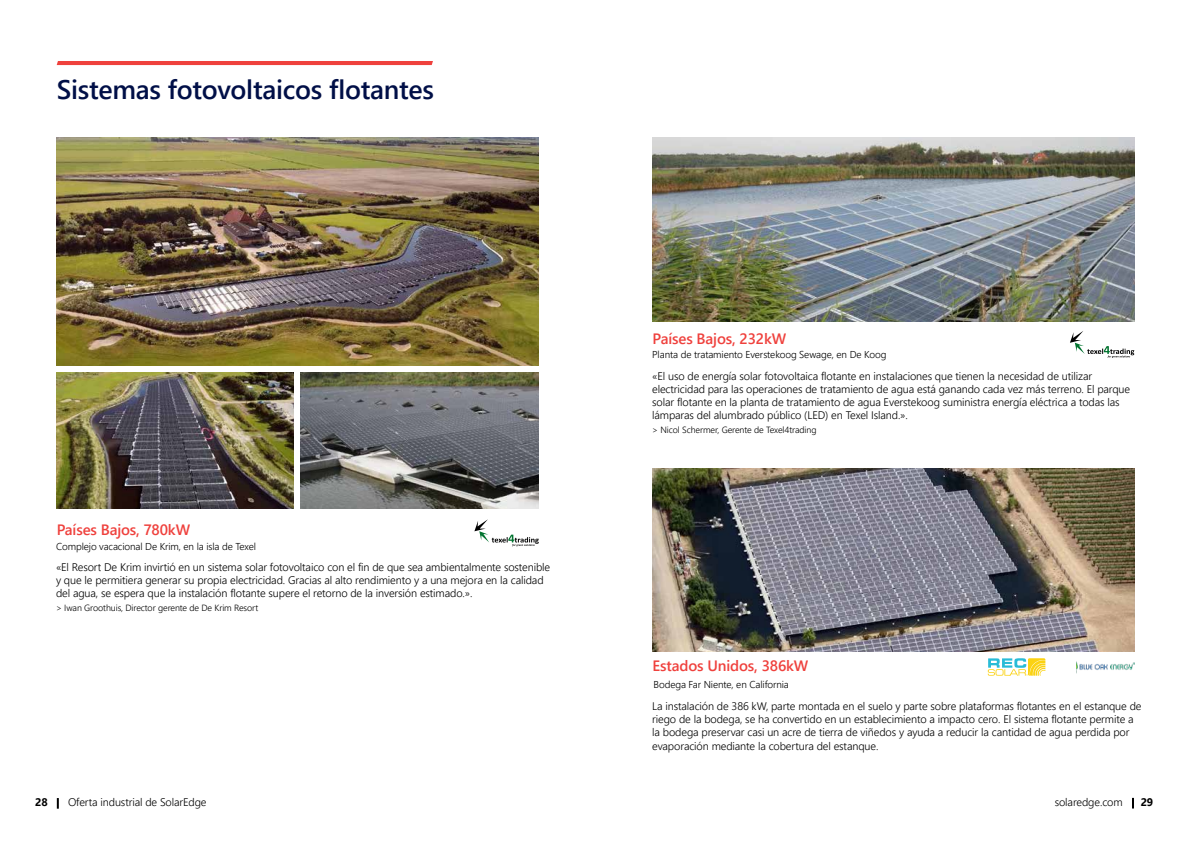
<style>
.page{position:relative;width:1191px;height:842px;background:#fff}
.page>*{position:absolute;margin:0;border:0;box-sizing:border-box;transform-origin:0 0}
.t1{font:600 26.8px "Segoe UI";letter-spacing:-.01em;color:#000f47}
.t2{font:600 15px "Segoe UI";letter-spacing:-.01em;color:#ef413d}
.t3{font:300 11px/13.2px "Segoe UI";letter-spacing:-.01em;color:#000}
.t4{font:700 11px "Segoe UI";color:#000}
.t5{font:300 10px "Segoe UI";letter-spacing:-.01em;color:#000}
.t6{font:300 9px "Segoe UI";letter-spacing:-.01em;color:#000}
</style>
<div class="page">
<svg style="left:57px;top:798px;width:2px;height:11px"></svg>
<svg style="left:1132px;top:798px;width:2px;height:10px"></svg>
<hr style="left:57px;top:61px;width:376px;height:4px;background:#ef413d">
<img style="left:652px;top:138px;width:482px;height:184px">
<img style="left:57px;top:138px;width:482px;height:228px">
<svg style="left:474px;top:519px;width:65px;height:27px"></svg>
<svg style="left:1070px;top:331px;width:64px;height:27px"></svg>
<img style="left:652px;top:469px;width:482px;height:183px">
<svg style="left:987px;top:658px;width:58px;height:18px"></svg>
<img style="left:301px;top:372px;width:238px;height:136px">
<img style="left:56px;top:372px;width:237px;height:136px">
<img style="left:1076px;top:661px;width:58px;height:13px">
<h1 class="t1" style="left:57px;top:68px;width:378px">Sistemas fotovoltaicos flotantes</h1>
<h2 class="t2" style="left:57px;top:518px;width:135px">Países Bajos, 780kW</h2>
<p class="t3" style="left:56px;top:560px;width:496px">«El Resort De Krim invirtió en un sistema solar fotovoltaico con el fin de que sea ambientalmente sostenible y que le permitiera generar su propia electricidad. Gracias al alto rendimiento y a una mejora en la calidad del agua, se espera que la instalación flotante supere el retorno de la inversión estimado.».</p>
<p class="t6" style="left:56px;top:600px;width:204px">&gt; Iwan Groothuis, Director gerente de De Krim Resort</p>
<p class="t5" style="left:56px;top:538px;width:202px">Complejo vacacional De Krim, en la isla de Texel</p>
<h2 class="t2" style="left:652px;top:326px;width:135px">Países Bajos, 232kW</h2>
<p class="t5" style="left:652px;top:346px;width:236px">Planta de tratamiento Everstekoog Sewage, en De Koog</p>
<p class="t3" style="left:652px;top:369px;width:479px">«El uso de energía solar fotovoltaica flotante en instalaciones que tienen la necesidad de utilizar electricidad para las operaciones de tratamiento de agua está ganando cada vez más terreno. El parque solar flotante en la planta de tratamiento de agua Everstekoog suministra energía eléctrica a todas las lámparas del alumbrado público (LED) en Texel Island.».</p>
<p class="t6" style="left:652px;top:422px;width:166px">&gt; Nicol Schermer, Gerente de Texel4trading</p>
<h2 class="t2" style="left:652px;top:653px;width:157px">Estados Unidos, 386kW</h2>
<p class="t5" style="left:653px;top:676px;width:137px">Bodega Far Niente, en California</p>
<p class="t3" style="left:652px;top:699px;width:491px">La instalación de 386 kW, parte montada en el suelo y parte sobre plataformas flotantes en el estanque de riego de la bodega, se ha convertido en un establecimiento a impacto cero. El sistema flotante permite a la bodega preservar casi un acre de tierra de viñedos y ayuda a reducir la cantidad de agua perdida por evaporación mediante la cobertura del estanque.</p>
<p class="t4" style="left:35px;top:793px;width:14px">28</p>
<p class="t3" style="left:68px;top:795px;width:140px">Oferta industrial de SolarEdge</p>
<p class="t3" style="left:1054px;top:795px;width:69px">solaredge.com</p>
<p class="t4" style="left:1140px;top:793px;width:14px">29</p>
</div>
